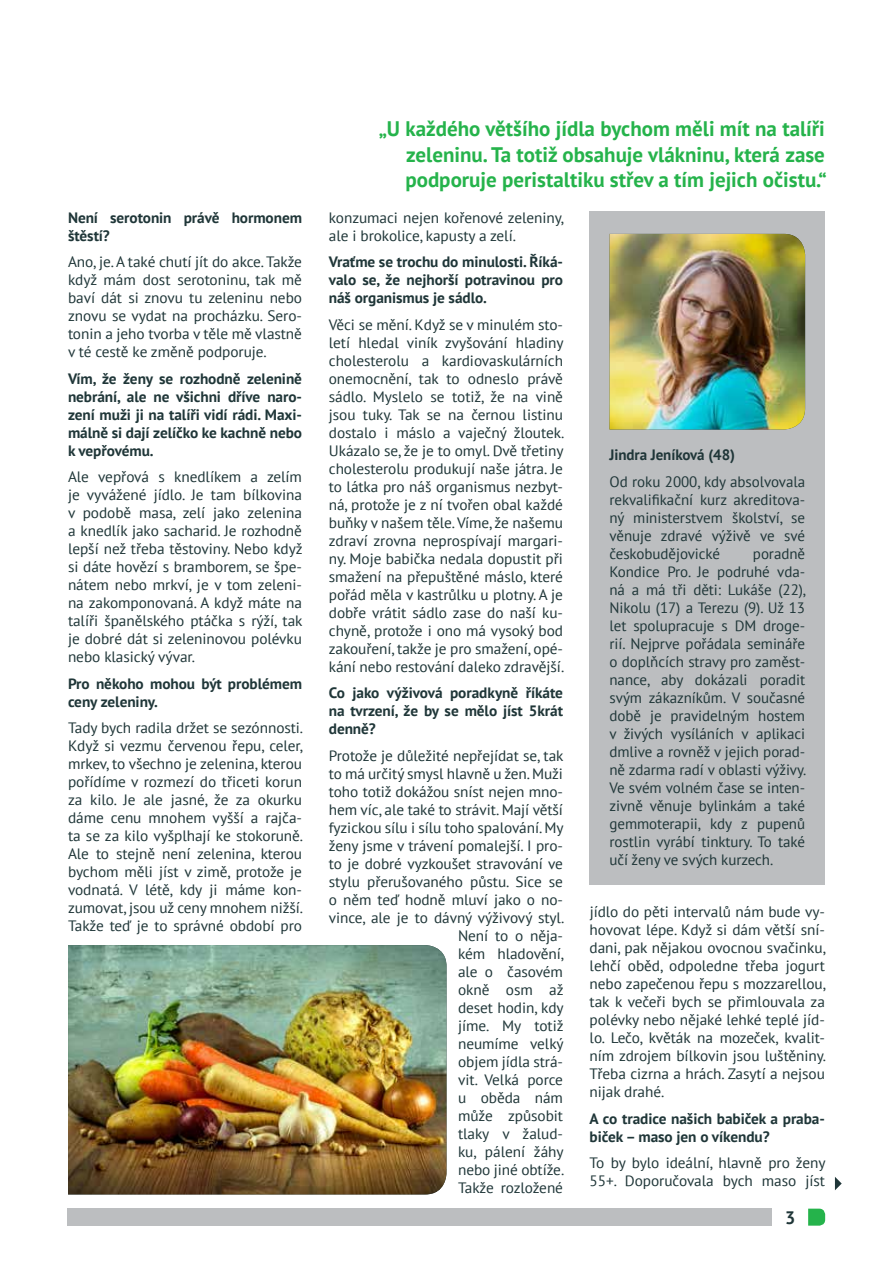
<style>
.page{position:relative;width:893px;height:1263px;background:#fff}
.page>*{position:absolute;margin:0;border:0;box-sizing:border-box;transform-origin:0 0}
.t1{font:700 21px/25.2px "PT Sans";color:#25b34b;text-align:justify}
.t2{font:700 18px "PT Sans";color:#1f3638}
.t3{font:15px/18px "PT Sans";letter-spacing:-.005em;color:#1f3638;text-align:justify}
.t4{font:700 15px/18px "PT Sans";letter-spacing:-.005em;color:#1f3638}
</style>
<div class="page">
<svg style="left:808px;top:1208px;width:17px;height:17px"></svg>
<div style="left:68px;top:1208px;width:704px;height:17px;background:#bcbec0"></div>
<div style="left:590px;top:211px;width:235px;height:673px;background:#bcbec0"></div>
<img style="left:609px;top:234px;width:196px;height:195px">
<svg style="left:835px;top:1177px;width:7px;height:13px"></svg>
<img style="left:68px;top:945px;width:378px;height:249px">
<p class="t4" style="left:68px;top:208px;width:236px">Není serotonin právě hormonem štěstí?</p>
<p class="t3" style="left:68px;top:253px;width:236px">Ano, je. A také chutí jít do akce. Takže když mám dost serotoninu, tak mě baví dát si znovu tu zeleninu nebo znovu se vydat na procházku. Sero&shy;tonin a jeho tvorba v těle mě vlastně v té cestě ke změně podporuje.</p>
<p class="t4" style="left:68px;top:369px;width:236px;text-align:justify">Vím, že ženy se rozhodně zelenině nebrání, ale ne všichni dříve naro&shy;zení muži ji na talíři vidí rádi. Maxi&shy;málně si dají zelíčko ke kachně nebo k vepřovému.</p>
<p class="t3" style="left:68px;top:468px;width:236px">Ale vepřová s knedlíkem a zelím je vyvážené jídlo. Je tam bílkovina v podobě masa, zelí jako zelenina a knedlík jako sacharid. Je rozhodně lepší než třeba těstoviny. Nebo když si dáte hovězí s bramborem, se špe&shy;nátem nebo mrkví, je v tom zeleni&shy;na zakomponovaná. A když máte na talíři španělského ptáčka s rýží, tak je dobré dát si zeleninovou polévku nebo klasický vývar.</p>
<p class="t4" style="left:68px;top:674px;width:236px">Pro někoho mohou být problémem ceny zeleniny.</p>
<p class="t3" style="left:68px;top:719px;width:237px">Tady bych radila držet se sezónnosti.<br>Když si vezmu červenou řepu, celer, mrkev, to všechno je zelenina, kterou pořídíme v rozmezí do třiceti korun za kilo. Je ale jasné, že za okurku dáme cenu mnohem vyšší a rajča&shy;ta se za kilo vyšplhají ke stokoruně.<br>Ale to stejně není zelenina, kterou bychom měli jíst v zimě, protože je vodnatá. V létě, kdy ji máme kon&shy;zumovat, jsou už ceny mnohem nižší.<br>Takže teď je to správné období pro</p>
<h1 class="t1" style="left:405px;top:116px;width:423px;text-indent:-27px">„U každého většího jídla bychom měli mít na talíři zeleninu. Ta totiž obsahuje vlákninu, která zase podporuje peristaltiku střev a tím jejich očistu.“</h1>
<p class="t3" style="left:329px;top:208px;width:237px">konzumaci nejen kořenové zeleniny, ale i brokolice, kapusty a zelí.</p>
<p class="t4" style="left:329px;top:253px;width:236px;text-align:justify">Vraťme se trochu do minulosti. Říká&shy;valo se, že nejhorší potravinou pro náš organismus je sádlo.</p>
<p class="t3" style="left:329px;top:315px;width:237px">Věci se mění. Když se v minulém sto&shy;letí hledal viník zvyšování hladiny cholesterolu a kardiovaskulárních onemocnění, tak to odneslo právě sádlo. Myslelo se totiž, že na vině jsou tuky. Tak se na černou listinu dostalo i máslo a vaječný žloutek.<br>Ukázalo se, že je to omyl. Dvě třetiny cholesterolu produkují naše játra. Je to látka pro náš organismus nezbyt&shy;ná, protože je z ní tvořen obal každé buňky v našem těle. Víme, že našemu zdraví zrovna neprospívají margari&shy;ny. Moje babička nedala dopustit při smažení na přepuštěné máslo, které pořád měla v kastrůlku u plotny. A je dobře vrátit sádlo zase do naší ku&shy;chyně, protože i ono má vysoký bod zakouření, takže je pro smažení, opé&shy;kání nebo restování daleko zdravější.</p>
<p class="t4" style="left:329px;top:684px;width:236px;text-align:justify">Co jako výživová poradkyně říkáte na tvrzení, že by se mělo jíst 5krát denně?</p>
<p class="t3" style="left:329px;top:746px;width:237px;text-align:right">Protože je důležité nepřejídat se, tak to má určitý smysl hlavně u žen. Muži toho totiž dokážou sníst nejen mno&shy;hem víc, ale také to strávit. Mají větší fyzickou sílu i sílu toho spalování. My ženy jsme v trávení pomalejší. I pro&shy;to je dobré vyzkoušet stravování ve stylu přerušovaného půstu. Sice se o něm teď hodně mluví jako o no&shy;vince, ale je to dávný výživový styl.<br>Není to o něja-<br>kém hladovění,<br>ale o časovém<br>okně osm až<br>deset hodin, kdy<br>jíme. My totiž<br>neumíme velký<br>objem jídla strá-<br>vit. Velká porce<br>u oběda nám<br>může způsobit<br>tlaky v žalud-<br>ku, pálení žáhy<br>nebo jiné obtíže.<br>Takže rozložené</p>
<p class="t4" style="left:609px;top:446px;width:127px">Jindra Jeníková (48)</p>
<p class="t3" style="left:609px;top:472px;width:197px">Od roku 2000, kdy absolvovala rekvalifikační kurz akreditova&shy;ný ministerstvem školství, se věnuje zdravé výživě ve své českobudějovické</p>
<p class="t3" style="left:609px;top:544px;width:198px;text-indent:143px">poradně Kondice Pro. Je podruhé vda&shy;ná a má tři děti: Lukáše (22), Nikolu (17) a Terezu (9). Už 13 let spolupracuje s DM droge&shy;rií. Nejprve pořádala semináře o doplňcích stravy pro zaměst&shy;nance, aby dokázali poradit svým zákazníkům. V současné době je pravidelným hostem v živých vysíláních v aplikaci dmlive a rovněž v jejich porad&shy;ně zdarma radí v oblasti výživy.<br>Ve svém volném čase se inten&shy;zivně věnuje bylinkám a také gemmoterapii, kdy z pupenů rostlin vyrábí tinktury. To také učí ženy ve svých kurzech.</p>
<p class="t3" style="left:590px;top:903px;width:238px">jídlo do pěti intervalů nám bude vy&shy;hovovat lépe. Když si dám větší sní&shy;dani, pak nějakou ovocnou svačinku, lehčí oběd, odpoledne třeba jogurt nebo zapečenou řepu s mozzarellou, tak k večeři bych se přimlouvala za polévky nebo nějaké lehké teplé jíd&shy;lo. Lečo, květák na mozeček, kvalit&shy;ním zdrojem bílkovin jsou luštěniny.<br>Třeba cizrna a hrách. Zasytí a nejsou nijak drahé.</p>
<p class="t4" style="left:590px;top:1109px;width:237px">A co tradice našich babiček a praba&shy;biček – maso jen o víkendu?</p>
<p class="t3" style="left:590px;top:1154px;width:237px">To by bylo ideální, hlavně pro ženy<br>55+. Doporučovala bych maso jíst</p>
<p class="t2" style="left:785px;top:1206px;width:12px">3</p>
</div>
